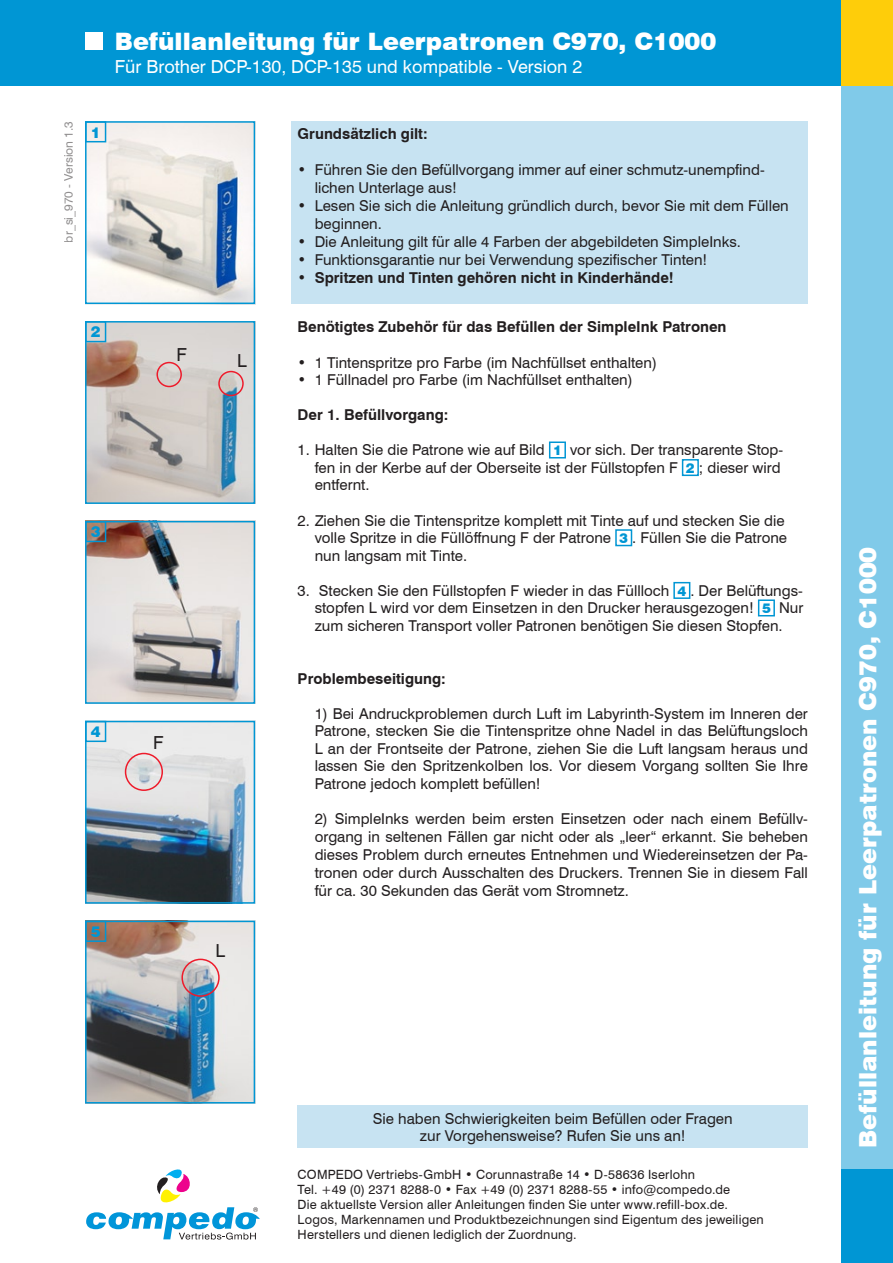
<style>
.page{position:relative;width:893px;height:1263px;background:#fff}
.page>*{position:absolute;margin:0;border:0;box-sizing:border-box;transform-origin:0 0}
.t1{font:900 24px "Swiss 721 BT";color:#fff}
.t2{font:18px "Swiss 721 BT";color:#fff}
.t3{font:18px "Swiss 721 BT";color:#231f20}
.t4{font:15px/17.5px "Swiss 721 BT";color:#231f20}
.t5{font:700 15px "Swiss 721 BT";color:#231f20}
.t6{font:900 15px "Swiss 721 BT";color:#0096d4}
.t7{font:12.75px/15px "Swiss 721 BT";letter-spacing:.015em;color:#231f20}
.t8{font:12px "Swiss 721 BT";color:#231f20}
.s1{font-weight:900;font-size:13.5px;color:#0096d4}
</style>
<div class="page">
<div style="left:0;top:0;width:842px;height:85px;background:#0096d4"></div>
<div style="left:842px;top:85px;width:51px;height:1084px;background:#80cae9"></div>
<div style="left:842px;top:0;width:51px;height:85px;background:#fecd0a"></div>
<div style="left:842px;top:1169px;width:51px;height:94px;background:#0096d4"></div>
<svg style="left:86px;top:1169px;width:174px;height:70px"></svg>
<div style="left:298px;top:1106px;width:510px;height:42px;background:#c7e3f2"></div>
<div style="left:85px;top:33px;width:17px;height:17px;background:#fff"></div>
<img style="left:88px;top:524px;width:164px;height:177px">
<div style="left:85px;top:521px;width:170px;height:183px;border:2px solid #0096d4"></div>
<img style="left:88px;top:924px;width:164px;height:176px">
<div style="left:85px;top:921px;width:170px;height:182px;border:2px solid #0096d4"></div>
<img style="left:88px;top:324px;width:164px;height:177px">
<div style="left:85px;top:321px;width:170px;height:183px;border:2px solid #0096d4"></div>
<div style="left:85px;top:321px;width:21px;height:21px;border:2px solid #0096d4"></div>
<div style="left:85px;top:521px;width:21px;height:21px;border:2px solid #0096d4"></div>
<div style="left:85px;top:921px;width:21px;height:21px;border:2px solid #0096d4"></div>
<img style="left:88px;top:124px;width:164px;height:177px">
<div style="left:85px;top:121px;width:170px;height:183px;border:2px solid #0096d4"></div>
<div style="left:85px;top:121px;width:21px;height:21px;border:2px solid #0096d4"></div>
<img style="left:88px;top:724px;width:164px;height:177px">
<div style="left:85px;top:721px;width:170px;height:183px;border:2px solid #0096d4"></div>
<div style="left:85px;top:721px;width:21px;height:21px;border:2px solid #0096d4"></div>
<div style="left:291px;top:121px;width:517px;height:183px;background:#c7e3f2"></div>
<div style="left:549px;top:441px;width:17px;height:17px;border:2px solid #0096d4"></div>
<div style="left:682px;top:459px;width:17px;height:17px;border:2px solid #0096d4"></div>
<div style="left:615px;top:529px;width:17px;height:17px;border:2px solid #0096d4"></div>
<div style="left:673px;top:582px;width:17px;height:17px;border:2px solid #0096d4"></div>
<div style="left:758px;top:599px;width:17px;height:17px;border:2px solid #0096d4"></div>
<div style="left:156px;top:362px;width:26px;height:25px;border:2px solid #ee1b2b;border-radius:50%"></div>
<div style="left:218px;top:371px;width:26px;height:25px;border:2px solid #ee1b2b;border-radius:50%"></div>
<div style="left:125px;top:753px;width:38px;height:38px;border:2px solid #ee1b2b;border-radius:50%"></div>
<div style="left:181px;top:959px;width:39px;height:38px;border:2px solid #ee1b2b;border-radius:50%"></div>
<h1 class="t1" style="left:115px;top:27px;width:603px">Befüllanleitung für Leerpatronen C970, C1000</h1>
<p class="t2" style="left:115px;top:56px;width:469px">Für Brother DCP-130, DCP-135 und kompatible - Version 2</p>
<p class="t8" style="left:61px;top:243px;width:123px;rotate:-90deg">br_si_970 - Version 1.3</p>
<p class="t6" style="left:91px;top:123px;width:11px">1</p>
<p class="t6" style="left:91px;top:323px;width:11px">2</p>
<p class="t6" style="left:91px;top:523px;width:11px">3</p>
<p class="t6" style="left:91px;top:723px;width:11px">4</p>
<p class="t6" style="left:91px;top:922px;width:11px">5</p>
<p class="t3" style="left:176px;top:344px;width:12px">F</p>
<p class="t3" style="left:237px;top:350px;width:11px">L</p>
<p class="t3" style="left:153px;top:731px;width:12px">F</p>
<p class="t3" style="left:215px;top:939px;width:11px">L</p>
<p class="t5" style="left:298px;top:125px;width:132px">Grundsätzlich gilt:</p>
<p class="t4" style="left:315px;top:161px;width:476px;line-height:18px">Führen Sie den Befüllvorgang immer auf einer schmutz-unempfind&shy;lichen Unterlage aus!<br>Lesen Sie sich die Anleitung gründlich durch, bevor Sie mit dem Füllen beginnen.<br>Die Anleitung gilt für alle 4 Farben der abgebildeten SimpleInks.<br>Funktionsgarantie nur bei Verwendung spezifischer Tinten!</p>
<p class="t5" style="left:315px;top:269px;width:361px">Spritzen und Tinten gehören nicht in Kinderhände!</p>
<p class="t4" style="left:298px;top:161px;width:10px">•</p>
<p class="t4" style="left:298px;top:197px;width:10px">•</p>
<p class="t4" style="left:298px;top:233px;width:10px;line-height:18px">• •</p>
<p class="t5" style="left:298px;top:269px;width:10px">•</p>
<p class="t5" style="left:298px;top:318px;width:430px">Benötigtes Zubehör für das Befüllen der SimpleInk Patronen</p>
<p class="t4" style="left:315px;top:353px;width:344px">1 Tintenspritze pro Farbe (im Nachfüllset enthalten)<br>1 Füllnadel pro Farbe (im Nachfüllset enthalten)</p>
<p class="t5" style="left:298px;top:406px;width:152px">Der 1. Befüllvorgang:</p>
<p class="t4" style="left:315px;top:441px;width:470px;text-indent:-17px">1. Halten Sie die Patrone wie auf Bild <span class="s1">1</span> vor sich. Der transparente Stop&shy;fen in der Kerbe auf der Oberseite ist der Füllstopfen F <span class="s1">2</span> ; dieser wird entfernt.</p>
<p class="t4" style="left:315px;top:511px;width:474px;text-indent:-17px">2. Ziehen Sie die Tintenspritze komplett mit Tinte auf und stecken Sie die volle Spritze in die Füllöffnung F der Patrone <span class="s1">3</span> . Füllen Sie die Patrone nun langsam mit Tinte.</p>
<p class="t4" style="left:315px;top:581px;width:490px;text-align:justify">Stecken Sie den Füllstopfen F wieder in das Füllloch <span class="s1">4</span> . Der Belüftungs&shy;stopfen L wird vor dem Einsetzen in den Drucker herausgezogen! <span class="s1">5</span> Nur zum sicheren Transport voller Patronen benötigen Sie diesen Stopfen.</p>
<p class="t5" style="left:298px;top:669px;width:150px">Problembeseitigung:</p>
<p class="t4" style="left:315px;top:704px;width:495px;text-align:justify">1) Bei Andruckproblemen durch Luft im Labyrinth-System im Inneren der Patrone, stecken Sie die Tintenspritze ohne Nadel in das Belüftungsloch L an der Frontseite der Patrone, ziehen Sie die Luft langsam heraus und lassen Sie den Spritzenkolben los. Vor diesem Vorgang sollten Sie Ihre Patrone jedoch komplett befüllen!</p>
<p class="t4" style="left:315px;top:810px;width:495px;line-height:18px;text-align:justify">2) SimpleInks werden beim ersten Einsetzen oder nach einem Befüllv&shy;organg in seltenen Fällen gar nicht oder als „leer“ erkannt. Sie beheben dieses Problem durch erneutes Entnehmen und Wiedereinsetzen der Pa&shy;tronen oder durch Ausschalten des Druckers. Trennen Sie in diesem Fall für ca. 30 Sekunden das Gerät vom Stromnetz.</p>
<p class="t4" style="left:298px;top:353px;width:10px">• •</p>
<p class="t4" style="left:298px;top:581px;width:14px">3.</p>
<p class="t4" style="left:373px;top:1111px;width:361px;line-height:16.5px;text-align:center">Sie haben Schwierigkeiten beim Befüllen oder Fragen zur Vorgehensweise? Rufen Sie uns an!</p>
<p class="t7" style="left:298px;top:1167px;width:468px">COMPEDO Vertriebs-GmbH • Corunnastraße 14 • D-58636 Iserlohn<br>Tel. +49 (0) 2371 8288-0 • Fax +49 (0) 2371 8288-55 • info@compedo.de<br>Die aktuellste Version aller Anleitungen finden Sie unter www.refill-box.de.<br>Logos, Markennamen und Produktbezeichnungen sind Eigentum des jeweiligen Herstellers und dienen lediglich der Zuordnung.</p>
<h1 class="t1" style="left:853px;top:1148px;width:603px;rotate:-90deg">Befüllanleitung für Leerpatronen C970, C1000</h1>
</div>
